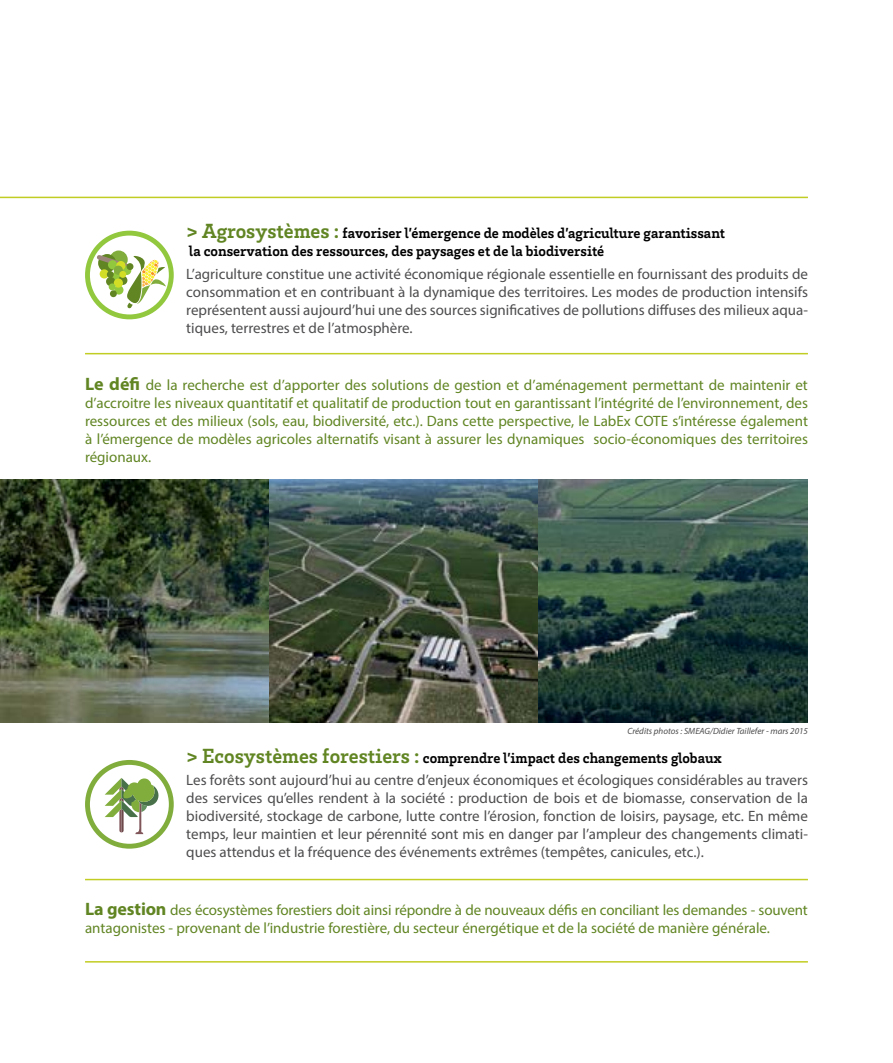
<style>
.page{position:relative;width:893px;height:1063px;background:#fff}
.page>*{position:absolute;margin:0;border:0;box-sizing:border-box;transform-origin:0 0}
.t1{font:15px/18px "Myriad Pro";color:#4d4d4f;text-align:justify}
.t2{font:15px/18px "Myriad Pro";color:#618523}
.t3{font:700 15px/18px "Brix Slab";color:#000}
.t4{font:italic 9px "Myriad Pro";color:#4d4d4f}
.s1{font-size:21px;color:#618523}
.s2{font-weight:700;font-size:18px}
</style>
<div class="page">
<hr style="left:85px;top:961px;width:723px;height:2px;background:#c2cd23">
<hr style="left:85px;top:879px;width:723px;height:1px;background:#c2cd23">
<svg style="left:87px;top:762px;width:84px;height:84px"></svg>
<div style="left:85px;top:760px;width:89px;height:89px;border:5px solid #81ad3c;border-radius:50%"></div>
<svg style="left:105px;top:778px;width:55px;height:56px"></svg>
<img style="left:0;top:479px;width:808px;height:243px">
<hr style="left:0;top:197px;width:808px;height:1px;background:#c2cd23">
<hr style="left:85px;top:353px;width:723px;height:1px;background:#c2cd23">
<svg style="left:87px;top:233px;width:84px;height:84px"></svg>
<div style="left:85px;top:231px;width:89px;height:88px;border:5px solid #92c83e;border-radius:50%"></div>
<svg style="left:93px;top:251px;width:76px;height:61px"></svg>
<p class="t3" style="left:186px;top:224px;width:540px"><span class="s1">&gt; Agrosystèmes :</span> favoriser l’émergence de modèles d’agriculture garantissant la conservation des ressources, des paysages et de la biodiversité</p>
<p class="t1" style="left:186px;top:264px;width:623px">L’agriculture constitue une activité économique régionale essentielle en fournissant des produits de consommation et en contribuant à la dynamique des territoires. Les modes de production intensifs représentent aussi aujourd’hui une des sources significatives de pollutions diffuses des milieux aqua&shy;tiques, terrestres et de l’atmosphère.</p>
<p class="t2" style="left:85px;top:376px;width:724px;text-align:justify"><span class="s2">Le défi</span> de la recherche est d’apporter des solutions de gestion et d’aménagement permettant de maintenir et d’accroitre les niveaux quantitatif et qualitatif de production tout en garantissant l’intégrité de l’environnement, des ressources et des milieux (sols, eau, biodiversité, etc.). Dans cette perspective, le LabEx COTE s’intéresse également à l’émergence de modèles agricoles alternatifs visant à assurer les dynamiques socio-économiques des territoires régionaux.</p>
<p class="t4" style="left:627px;top:726px;width:182px">Crédits photos : SMEAG/Didier Taillefer - mars 2015</p>
<p class="t3" style="left:186px;top:748px;width:537px"><span class="s1">&gt; Ecosystèmes forestiers :</span> comprendre l’impact des changements globaux</p>
<p class="t1" style="left:186px;top:771px;width:623px">Les forêts sont aujourd’hui au centre d’enjeux économiques et écologiques considérables au travers des services qu’elles rendent à la société : production de bois et de biomasse, conservation de la biodiversité, stockage de carbone, lutte contre l’érosion, fonction de loisirs, paysage, etc. En même temps, leur maintien et leur pérennité sont mis en danger par l’ampleur des changements climati&shy;ques attendus et la fréquence des événements extrêmes (tempêtes, canicules, etc.).</p>
<p class="t2" style="left:85px;top:900px;width:724px"><span class="s2">La gestion</span> des écosystèmes forestiers doit ainsi répondre à de nouveaux défis en conciliant les demandes - souvent antagonistes - provenant de l’industrie forestière, du secteur énergétique et de la société de manière générale.</p>
</div>
